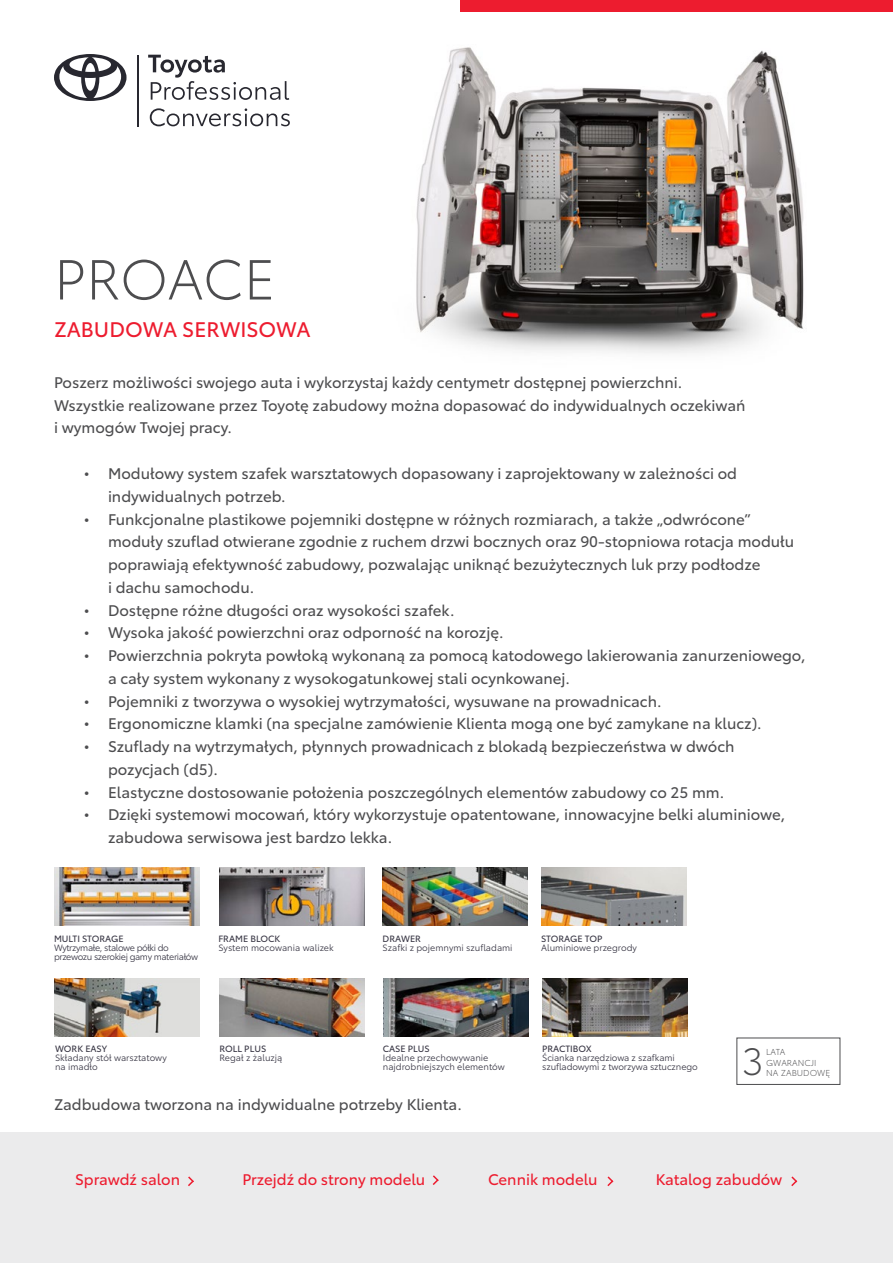
<style>
.page{position:relative;width:893px;height:1263px;background:#fff}
.page>*{position:absolute;margin:0;border:0;box-sizing:border-box;transform-origin:0 0}
.t1{font:300 55.5px "Toyota Type";letter-spacing:-.02em;color:#4d4d4f}
.t2{font:300 37.5px "Toyota Type";color:#4d4d4f}
.t3{font:20.85px "Toyota Type";color:#ed1c2f}
.t4{font:15.15px/22.8px "Toyota Type";color:#4d4d4f}
.t5{font:15.15px "Toyota Type";color:#ed1c2f}
.t6{font:9px/9px "Toyota Type";letter-spacing:-.005em;color:#393745}
.t7{font:9px "Toyota Type";color:#393745}
.t8{font:9px/9px "Toyota Type";letter-spacing:-.04em;color:#393745}
.t9{font:300 8.55px/10.2px "Toyota Type";color:#4d4d4f}
</style>
<div class="page">
<hr style="left:137px;top:55px;width:2px;height:71px;background:#282830">
<svg style="left:54px;top:54px;width:73px;height:47px"></svg>
<svg style="left:148px;top:55px;width:141px;height:45px"></svg>
<svg style="left:150px;top:108px;width:140px;height:18px"></svg>
<div style="left:736px;top:1037px;width:104px;height:48px;border:1px solid #4d4d4f"></div>
<div style="left:0;top:1132px;width:893px;height:131px;background:#ebebec"></div>
<img style="left:416px;top:47px;width:388px;height:307px">
<div style="left:460px;top:0;width:433px;height:12px;background:#ed1c2f"></div>
<img style="left:542px;top:978px;width:145px;height:58px">
<img style="left:55px;top:867px;width:145px;height:58px">
<img style="left:55px;top:978px;width:145px;height:58px">
<img style="left:220px;top:867px;width:145px;height:58px">
<img style="left:220px;top:978px;width:145px;height:58px">
<img style="left:383px;top:867px;width:145px;height:58px">
<img style="left:384px;top:978px;width:145px;height:58px">
<img style="left:541px;top:867px;width:145px;height:58px">
<svg style="left:188px;top:1176px;width:6px;height:10px"></svg>
<svg style="left:607px;top:1176px;width:7px;height:11px"></svg>
<svg style="left:791px;top:1176px;width:7px;height:11px"></svg>
<svg style="left:432px;top:1175px;width:7px;height:10px"></svg>
<h1 class="t1" style="left:54px;top:239px;width:223px">PROACE</h1>
<h3 class="t3" style="left:54px;top:314px;width:258px">ZABUDOWA SERWISOWA</h3>
<p class="t4" style="left:54px;top:370px;width:693px">Poszerz możliwości swojego auta i wykorzystaj każdy centymetr dostępnej powierzchni.<br>Wszystkie realizowane przez Toyotę zabudowy można dopasować do indywidualnych oczekiwań i wymogów Twojej pracy.</p>
<p class="t4" style="left:108px;top:461px;width:631px;text-indent:-24px">• Modułowy system szafek warsztatowych dopasowany i zaprojektowany w zależności od indywidualnych potrzeb.</p>
<p class="t4" style="left:108px;top:507px;width:688px;text-indent:-24px">• Funkcjonalne plastikowe pojemniki dostępne w różnych rozmiarach, a także „odwrócone” moduły szuflad otwierane zgodnie z ruchem drzwi bocznych oraz 90-stopniowa rotacja modułu poprawiają efektywność zabudowy, pozwalając uniknąć bezużytecznych luk przy podłodze<br>i dachu samochodu.</p>
<p class="t4" style="left:84px;top:598px;width:372px">• Dostępne różne długości oraz wysokości szafek.</p>
<p class="t4" style="left:84px;top:620px;width:421px">• Wysoka jakość powierzchni oraz odporność na korozję.</p>
<p class="t4" style="left:108px;top:643px;width:699px;text-indent:-24px">• Powierzchnia pokryta powłoką wykonaną za pomocą katodowego lakierowania zanurzeniowego, a cały system wykonany z wysokogatunkowej stali ocynkowanej.</p>
<p class="t4" style="left:84px;top:689px;width:579px">• Pojemniki z tworzywa o wysokiej wytrzymałości, wysuwane na prowadnicach.</p>
<p class="t4" style="left:84px;top:711px;width:679px">• Ergonomiczne klamki (na specjalne zamówienie Klienta mogą one być zamykane na klucz).</p>
<p class="t4" style="left:108px;top:734px;width:628px;text-indent:-24px">• Szuflady na wytrzymałych, płynnych prowadnicach z blokadą bezpieczeństwa w dwóch pozycjach (d5).</p>
<p class="t4" style="left:84px;top:780px;width:642px">• Elastyczne dostosowanie położenia poszczególnych elementów zabudowy co 25 mm.</p>
<p class="t4" style="left:108px;top:802px;width:679px;text-indent:-24px">• Dzięki systemowi mocowań, który wykorzystuje opatentowane, innowacyjne belki aluminiowe, zabudowa serwisowa jest bardzo lekka.</p>
<p class="t7" style="left:54px;top:931px;width:71px">MULTI STORAGE</p>
<p class="t8" style="left:54px;top:942px;width:146px">Wytrzymałe, stalowe półki do przewozu szerokiej gamy materiałów</p>
<p class="t7" style="left:218px;top:931px;width:63px">FRAME BLOCK</p>
<p class="t6" style="left:218px;top:942px;width:117px">System mocowania walizek</p>
<p class="t7" style="left:383px;top:931px;width:40px">DRAWER</p>
<p class="t6" style="left:383px;top:942px;width:132px">Szafki z pojemnymi szufladami</p>
<p class="t7" style="left:541px;top:931px;width:63px">STORAGE TOP</p>
<p class="t6" style="left:541px;top:942px;width:97px">Aluminiowe przegrody</p>
<p class="t7" style="left:55px;top:1041px;width:53px">WORK EASY</p>
<p class="t6" style="left:55px;top:1052px;width:113px">Składany stół warsztatowy na imadło</p>
<p class="t7" style="left:219px;top:1042px;width:48px">ROLL PLUS</p>
<p class="t6" style="left:219px;top:1053px;width:64px">Regał z żaluzją</p>
<p class="t7" style="left:383px;top:1042px;width:48px">CASE PLUS</p>
<p class="t6" style="left:383px;top:1053px;width:123px">Idealne przechowywanie najdrobniejszych elementów</p>
<p class="t7" style="left:542px;top:1042px;width:51px">PRACTIBOX</p>
<p class="t6" style="left:542px;top:1053px;width:157px">Ścianka narzędziowa z szafkami szufladowymi z tworzywa sztucznego</p>
<h2 class="t2" style="left:742px;top:1034px;width:23px">3</h2>
<p class="t9" style="left:766px;top:1047px;width:66px">LATA<br>GWARANCJI<br>NA ZABUDOWĘ</p>
<p class="t4" style="left:54px;top:1092px;width:409px">Zadbudowa tworzona na indywidualne potrzeby Klienta.</p>
<p class="t5" style="left:75px;top:1168px;width:107px">Sprawdź salon</p>
<p class="t5" style="left:242px;top:1168px;width:184px">Przejdź do strony modelu</p>
<p class="t5" style="left:488px;top:1168px;width:111px">Cennik modelu</p>
<p class="t5" style="left:656px;top:1168px;width:128px">Katalog zabudów</p>
</div>
